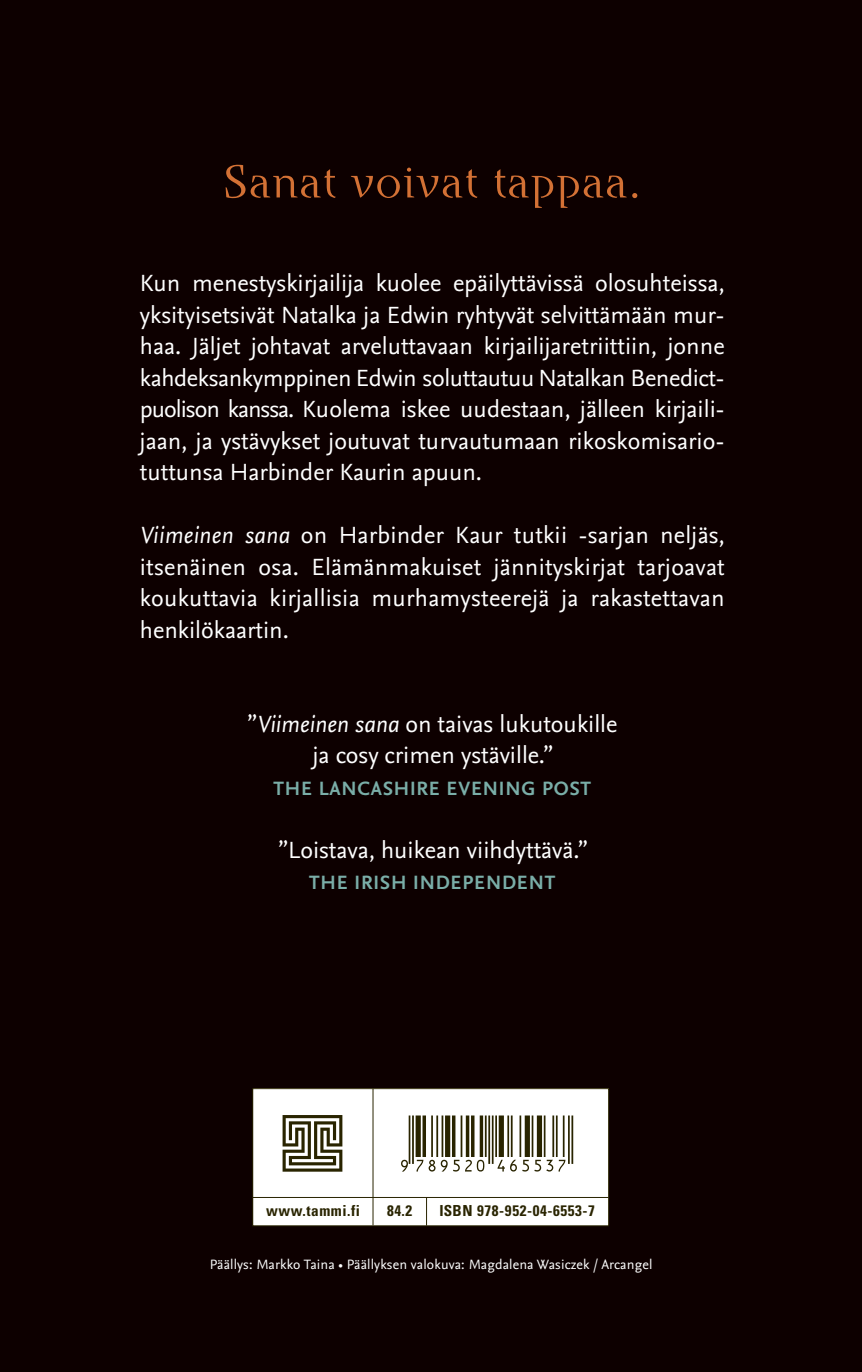
<style>
.page{position:relative;width:862px;height:1372px;background:#fff}
.page>*{position:absolute;margin:0;border:0;box-sizing:border-box;transform-origin:0 0}
.t1{font:55.35px "Viisas EAN Matala";color:#292400}
.t2{font:300 51.98px "Runa Serif Std";letter-spacing:.01em;color:#d37135}
.t3{font:24.53px/31.5px "Nexus Sans Pro";color:#fff;text-align:justify}
.t4{font:700 20.25px "Nexus Sans Pro";letter-spacing:.04em;color:#7aaea8}
.t5{font:700 condensed 15.08px "Univers LT Std";letter-spacing:.035em;color:#292400}
.t6{font:14.17px "Nexus Sans Pro";letter-spacing:.01em;color:#fff}
.s1{font-style:italic}
</style>
<div class="page">
<div style="left:0;top:0;width:861px;height:1371px;background:#0d0000"></div>
<div style="left:252px;top:1088px;width:356px;height:137px;background:#fff"></div>
<div style="left:252px;top:1088px;width:356px;height:137px;border:1px solid #292400"></div>
<hr style="left:372px;top:1088px;width:1px;height:137px;background:#292400">
<hr style="left:253px;top:1196px;width:355px;height:1px;background:#292400">
<svg style="left:426px;top:1197px;width:1px;height:28px"></svg>
<svg style="left:282px;top:1115px;width:60px;height:56px"></svg>
<h2 class="t2" style="left:223px;top:156px;width:420px">Sanat voivat tappaa.</h2>
<p class="t3" style="left:140px;top:266px;width:586px">Kun menestyskirjailija kuolee epäilyttävissä olosuhteissa, yksityisetsivät Natalka ja Edwin ryhtyvät selvittämään mur&shy;haa. Jäljet johtavat arveluttavaan kirjailijaretriittiin, jonne kahdeksankymppinen Edwin soluttautuu Natalkan Benedict&shy;puolison kanssa. Kuolema iskee uudestaan, jälleen kirjaili&shy;jaan, ja ystävykset joutuvat turvautumaan rikoskomisario&shy;tuttunsa Harbinder Kaurin apuun.</p>
<p class="t3" style="left:140px;top:518px;width:586px"><span class="s1">Viimeinen sana</span> on Harbinder Kaur tutkii -sarjan neljäs, itsenäinen osa. Elämänmakuiset jännityskirjat tarjoavat koukuttavia kirjallisia murhamysteerejä ja rakastettavan henkilökaartin.</p>
<p class="t3" style="left:247px;top:706px;width:372px;text-align:center">”<span class="s1">Viimeinen sana</span> on taivas lukutoukille ja cosy crimen ystäville.”</p>
<p class="t4" style="left:273px;top:773px;width:319px">THE LANCASHIRE EVENING POST</p>
<p class="t3" style="left:278px;top:832px;width:311px">”Loistava, huikean viihdyttävä.”</p>
<p class="t4" style="left:309px;top:867px;width:247px">THE IRISH INDEPENDENT</p>
<h1 class="t1" style="left:396px;top:1114px;width:178px">*9789520465537*</h1>
<p class="t5" style="left:266px;top:1201px;width:95px">www.tammi.fi</p>
<p class="t5" style="left:387px;top:1201px;width:27px">84.2</p>
<p class="t5" style="left:439px;top:1201px;width:157px">ISBN 978-952-04-6553-7</p>
<p class="t6" style="left:209px;top:1253px;width:444px">Päällys: Markko Taina • Päällyksen valokuva: Magdalena Wasiczek / Arcangel</p>
</div>
